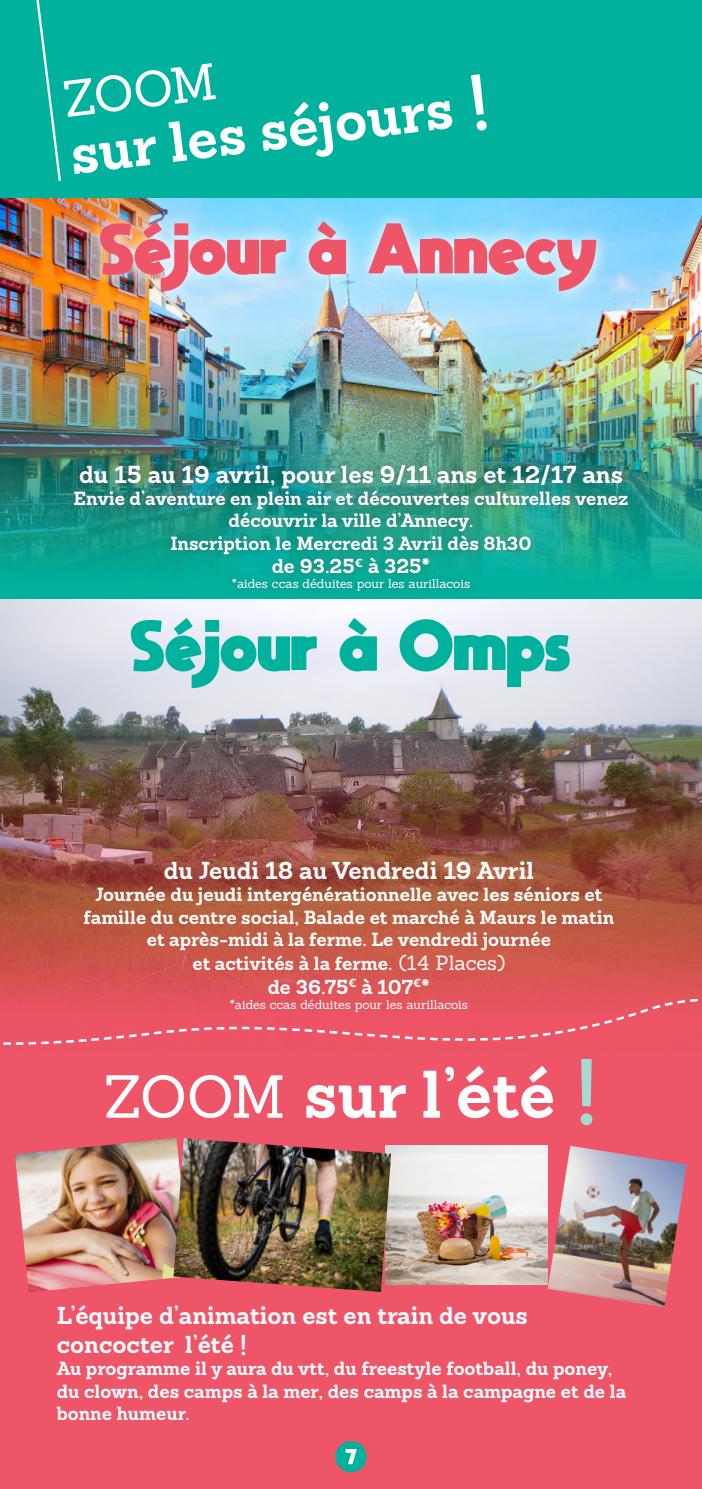
<style>
.page{position:relative;width:702px;height:1489px;background:#fff}
.page>*{position:absolute;margin:0;border:0;box-sizing:border-box;transform-origin:0 0}
.t1{font:700 65.5px "Sanchez";color:#fff}
.t2{font:700 55.5px "Sanchez";color:#fff}
.t3{font:800 50px "moon get";color:#ef5568}
.t4{font:800 50px "moon get";color:#00b19d}
.t5{font:50px "Sanchez";color:#fff}
.t6{font:700 23.75px/28.5px "Sanchez";color:#fff}
.t7{font:700 19.75px "Sanchez";color:#fff}
.t8{font:700 18.5px/22.2px "Sanchez";color:#fff;text-align:center}
.t9{font:800 15px "moon get";color:#fff}
.t10{font:12.5px "Sanchez";letter-spacing:-.005em;color:#fff}
.s1{font-size:65.5px}
.s2{font-weight:400;font-size:20px}
.s3{font-weight:400;font-size:59px}
.s4{font-size:77.25px;color:#a5dad2}
</style>
<div class="page">
<div style="left:0;top:641px;width:702px;height:847px;background:#ef5568"></div>
<div style="left:0;top:0;width:702px;height:613px;background:#00b19d"></div>
<img style="left:0;top:198px;width:702px;height:375px">
<img style="left:0;top:599px;width:702px;height:407px">
<svg style="left:36px;top:0;width:25px;height:182px"></svg>
<div style="left:335px;top:1440px;width:31px;height:32px;background:#00b19d;border-radius:50%"></div>
<svg style="left:85px;top:206px;width:527px;height:100px;background:#b6dbec"></svg>
<img style="left:15px;top:1138px;width:158px;height:154px">
<img style="left:391px;top:1145px;width:156px;height:139px">
<img style="left:173px;top:1138px;width:218px;height:153px">
<img style="left:547px;top:1145px;width:140px;height:162px">
<div style="left:66px;top:457px;width:569px;height:142px;background:#831b28;opacity:.3"></div>
<svg style="left:647px;top:971px;width:55px;height:35px"></svg>
<svg style="left:3px;top:1006px;width:658px;height:39px"></svg>
<p class="t5" style="left:59px;top:67px;width:155px;rotate:-7deg">ZOOM</p>
<p class="t2" style="left:66px;top:118px;width:423px;rotate:-7deg">sur les séjours <span class="s1">!</span></p>
<p class="t3" style="left:100px;top:217px;width:499px">Séjour à Annecy</p>
<p class="t6" style="left:79px;top:460px;width:545px">du 15 au 19 avril, pour les 9/11 ans et 12/17 ans</p>
<p class="t8" style="left:73px;top:487px;width:556px">Envie d’aventure en plein air et découvertes culturelles venez découvrir la ville d’Annecy.</p>
<p class="t8" style="left:170px;top:532px;width:363px">Inscription le Mercredi 3 Avril dès 8h30</p>
<p class="t7" style="left:272px;top:552px;width:160px">de 93.25<sup>€</sup> à 325*</p>
<p class="t10" style="left:232px;top:575px;width:240px">*aides ccas déduites pour les aurillacois</p>
<p class="t4" style="left:131px;top:613px;width:441px">Séjour à Omps</p>
<p class="t6" style="left:164px;top:856px;width:371px">du Jeudi 18 au Vendredi 19 Avril</p>
<p class="t8" style="left:83px;top:883px;width:532px">Journée du jeudi intergénérationnelle avec les séniors et famille du centre social, Balade et marché à Maurs le matin et après-midi à la ferme. Le vendredi journée</p>
<p class="t8" style="left:192px;top:952px;width:314px">et activités à la ferme. <span class="s2">(14 Places)</span></p>
<p class="t7" style="left:268px;top:973px;width:164px">de 36.75<sup>€</sup> à 107<sup>€</sup>*</p>
<p class="t10" style="left:230px;top:996px;width:240px">*aides ccas déduites pour les aurillacois</p>
<p class="t1" style="left:104px;top:1050px;width:496px"><span class="s3">ZOOM</span> sur l’été <span class="s4">!</span></p>
<p class="t6" style="left:57px;top:1301px;width:472px">L’équipe d’animation est en train de vous concocter l’été !</p>
<p class="t8" style="left:57px;top:1357px;width:571px;text-align:left">Au programme il y aura du vtt, du freestyle football, du poney, du clown, des camps à la mer, des camps à la campagne et de la bonne humeur.</p>
<p class="t9" style="left:343px;top:1446px;width:14px">6</p>
<p class="t9" style="left:346px;top:1446px;width:13px">7</p>
</div>
